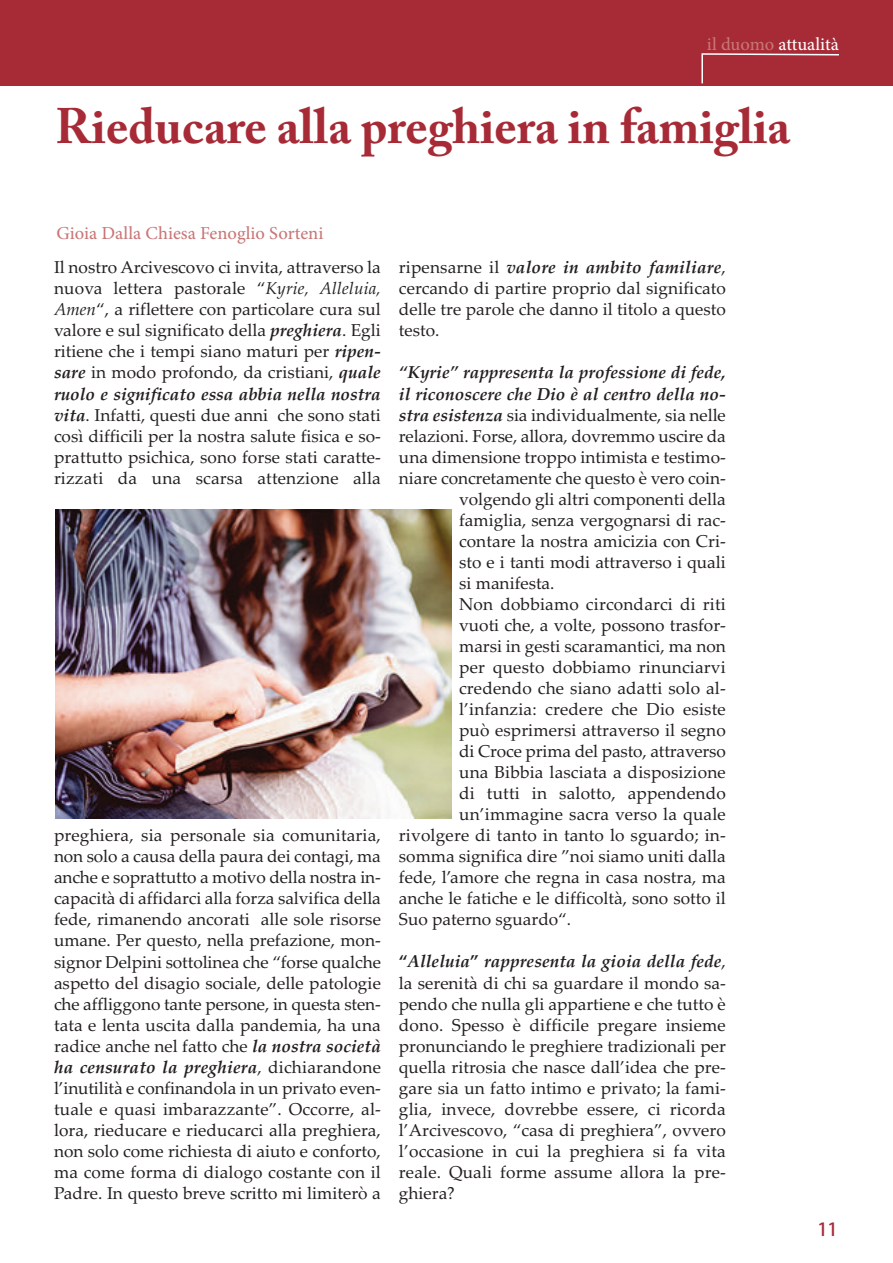
<style>
.page{position:relative;width:893px;height:1263px;background:#fff}
.page>*{position:absolute;margin:0;border:0;box-sizing:border-box;transform-origin:0 0}
.t1{font:700 49.5px "Adobe Caslon Pro";color:#a72b36}
.t2{font:18px "Adobe Hebrew";color:#c97677}
.t3{font:18px "Adobe Hebrew";letter-spacing:-.005em;color:#fff}
.t4{font:18px "Adobe Heiti Std";color:#a72b36}
.t5{font:17.25px/21px "Palatino Linotype";color:#231f20;text-align:justify}
.t6{font:italic 700 17.25px "Palatino Linotype";color:#231f20}
.s1{color:#c97677}
.s2{font-style:italic}
.s3{font-weight:700;font-style:italic}
.s4{font-weight:700}
</style>
<div class="page">
<div style="left:0;top:0;width:893px;height:85px;background:#a72b36"></div>
<svg style="left:701px;top:53px;width:138px;height:31px"></svg>
<img style="left:56px;top:510px;width:396px;height:308px">
<p class="t3" style="left:707px;top:37px;width:133px"><span class="s1">il duomo</span> attualità</p>
<h1 class="t1" style="left:55px;top:106px;width:736px">Rieducare alla preghiera in famiglia</h1>
<p class="t2" style="left:57px;top:227px;width:268px">Gioia Dalla Chiesa Fenoglio Sorteni</p>
<p class="t5" style="left:54px;top:257px;width:328px">Il nostro Arcivescovo ci invita, attraverso la nuova lettera pastorale “<span class="s2">Kyrie, Alleluia, Amen</span>“, a riflettere con particolare cura sul valore e sul significato della <span class="s3">preghiera</span>. Egli ritiene che i tempi siano maturi per <span class="s3">ripen&shy;sare</span> in modo profondo, da cristiani, <span class="s3">quale ruolo e significato essa abbia nella nostra vita</span>. Infatti, questi due anni che sono stati così difficili per la nostra salute fisica e so&shy;prattutto psichica, sono forse stati caratte&shy;rizzati da una scarsa attenzione alla</p>
<p class="t5" style="left:54px;top:825px;width:328px">preghiera, sia personale sia comunitaria, non solo a causa della paura dei contagi, ma anche e soprattutto a motivo della nostra in&shy;capacità di affidarci alla forza salvifica della fede, rimanendo ancorati alle sole risorse umane. Per questo, nella prefazione, mon&shy;signor Delpini sottolinea che “forse qualche aspetto del disagio sociale, delle patologie che affliggono tante persone, in questa sten&shy;tata e lenta uscita dalla pandemia, ha una radice anche nel fatto che <span class="s3">la nostra società ha censurato la preghiera</span>, dichiarandone l’inutilità e confinandola in un privato even&shy;tuale e quasi imbarazzante”. Occorre, al&shy;lora, rieducare e rieducarci alla preghiera, non solo come richiesta di aiuto e conforto, ma come forma di dialogo costante con il Padre. In questo breve scritto mi limiterò a</p>
<p class="t5" style="left:399px;top:257px;width:328px">ripensarne il <span class="s3">valore in ambito familiare</span>, cercando di partire proprio dal significato delle tre parole che danno il titolo a questo testo.</p>
<p class="t6" style="left:399px;top:362px;width:328px">“Kyrie” rappresenta la professione di fede,</p>
<p class="t6" style="left:399px;top:383px;width:328px">il riconoscere che Dio è al centro della no-</p>
<p class="t5" style="left:399px;top:404px;width:328px"><span class="s3">stra esistenza</span> sia individualmente, sia nelle</p>
<p class="t5" style="left:399px;top:425px;width:328px">relazioni. Forse, allora, dovremmo uscire da</p>
<p class="t5" style="left:399px;top:446px;width:328px">una dimensione troppo intimista e testimo-</p>
<p class="t5" style="left:399px;top:467px;width:328px">niare concretamente che questo è vero coin-</p>
<p class="t5" style="left:459px;top:488px;width:268px">volgendo gli altri componenti della</p>
<p class="t5" style="left:459px;top:509px;width:268px">famiglia, senza vergognarsi di rac-</p>
<p class="t5" style="left:459px;top:530px;width:268px">contare la nostra amicizia con Cri-</p>
<p class="t5" style="left:459px;top:551px;width:268px">sto e i tanti modi attraverso i quali</p>
<p class="t5" style="left:459px;top:572px;width:97px">si manifesta.</p>
<p class="t5" style="left:459px;top:593px;width:268px">Non dobbiamo circondarci di riti</p>
<p class="t5" style="left:459px;top:614px;width:268px">vuoti che, a volte, possono trasfor-</p>
<p class="t5" style="left:459px;top:635px;width:268px">marsi in gesti scaramantici, ma non</p>
<p class="t5" style="left:459px;top:656px;width:268px">per questo dobbiamo rinunciarvi</p>
<p class="t5" style="left:459px;top:677px;width:268px">credendo che siano adatti solo al-</p>
<p class="t5" style="left:459px;top:699px;width:268px">l’infanzia: credere che Dio esiste</p>
<p class="t5" style="left:459px;top:720px;width:268px">può esprimersi attraverso il segno</p>
<p class="t5" style="left:459px;top:741px;width:268px">di Croce prima del pasto, attraverso</p>
<p class="t5" style="left:459px;top:762px;width:268px">una Bibbia lasciata a disposizione</p>
<p class="t5" style="left:459px;top:783px;width:268px">di tutti in salotto, appendendo</p>
<p class="t5" style="left:459px;top:804px;width:268px">un’immagine sacra verso la quale</p>
<p class="t5" style="left:399px;top:825px;width:328px">rivolgere di tanto in tanto lo sguardo; in-</p>
<p class="t5" style="left:399px;top:846px;width:328px">somma significa dire ”noi siamo uniti dalla</p>
<p class="t5" style="left:399px;top:867px;width:328px">fede, l’amore che regna in casa nostra, ma</p>
<p class="t5" style="left:399px;top:888px;width:328px">anche le fatiche e le difficoltà, sono sotto il</p>
<p class="t5" style="left:399px;top:909px;width:174px">Suo paterno sguardo“.</p>
<p class="t5" style="left:399px;top:951px;width:328px"><span class="s4">“</span><span class="s3">Alleluia</span><span class="s4">”</span> <span class="s3">rappresenta la gioia della fede</span>, la serenità di chi sa guardare il mondo sa&shy;pendo che nulla gli appartiene e che tutto è dono. Spesso è difficile pregare insieme pronunciando le preghiere tradizionali per quella ritrosia che nasce dall’idea che pre&shy;gare sia un fatto intimo e privato; la fami&shy;glia, invece, dovrebbe essere, ci ricorda l’Arcivescovo, “casa di preghiera”, ovvero l’occasione in cui la preghiera si fa vita reale. Quali forme assume allora la pre&shy;ghiera?</p>
<p class="t4" style="left:817px;top:1219px;width:22px">11</p>
</div>
